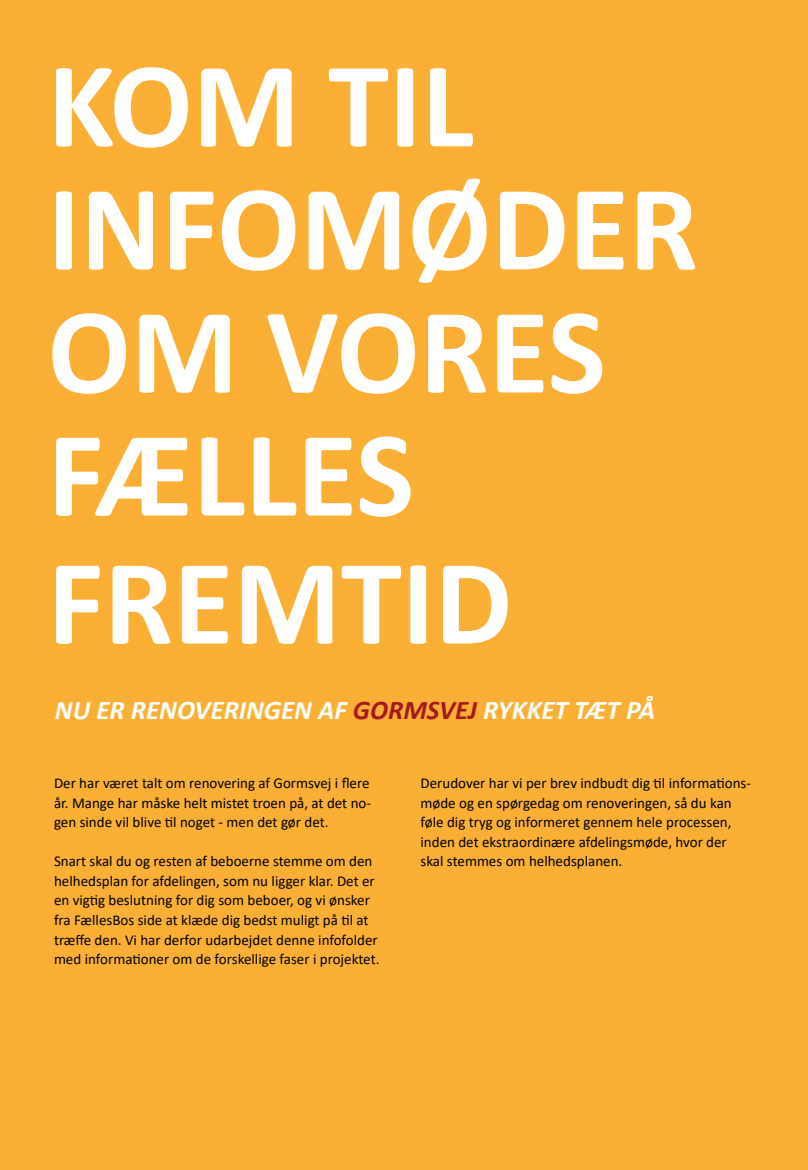
<style>
.page{position:relative;width:808px;height:1170px;background:#fff}
.page>*{position:absolute;margin:0;border:0;box-sizing:border-box;transform-origin:0 0}
.t1{font:700 123px/124.2px "Calibri";color:#fff}
.t2{font:italic 700 27px "Calibri";color:#fff}
.t3{font:15px/19.5px "Calibri";color:#000}
.s1{color:#a5181c}
</style>
<div class="page">
<div style="left:0;top:0;width:808px;height:1169px;background:#fbaf34"></div>
<h1 class="t1" style="left:48px;top:42px;width:652px">KOM TIL<br>INFOMØDER<br>OM VORES<br>FÆLLES<br>FREMTID</h1>
<h2 class="t2" style="left:55px;top:691px;width:602px">NU ER RENOVERINGEN AF <span class="s1">GORMSVEJ</span> RYKKET TÆT PÅ</h2>
<p class="t3" style="left:54px;top:773px;width:319px;text-align:justify">Der har været talt om renovering af Gormsvej i flere år. Mange har måske helt mistet troen på, at det no&shy;gen sinde vil blive til noget - men det gør det.</p>
<p class="t3" style="left:54px;top:851px;width:327px">Snart skal du og resten af beboerne stemme om den helhedsplan for afdelingen, som nu ligger klar. Det er en vigtig beslutning for dig som beboer, og vi ønsker fra FællesBos side at klæde dig bedst muligt på til at træffe den. Vi har derfor udarbejdet denne infofolder med informationer om de forskellige faser i projektet.</p>
<p class="t3" style="left:420px;top:773px;width:332px">Derudover har vi per brev indbudt dig til informations&shy;møde og en spørgedag om renoveringen, så du kan føle dig tryg og informeret gennem hele processen, inden det ekstraordinære afdelingsmøde, hvor der skal stemmes om helhedsplanen.</p>
</div>
